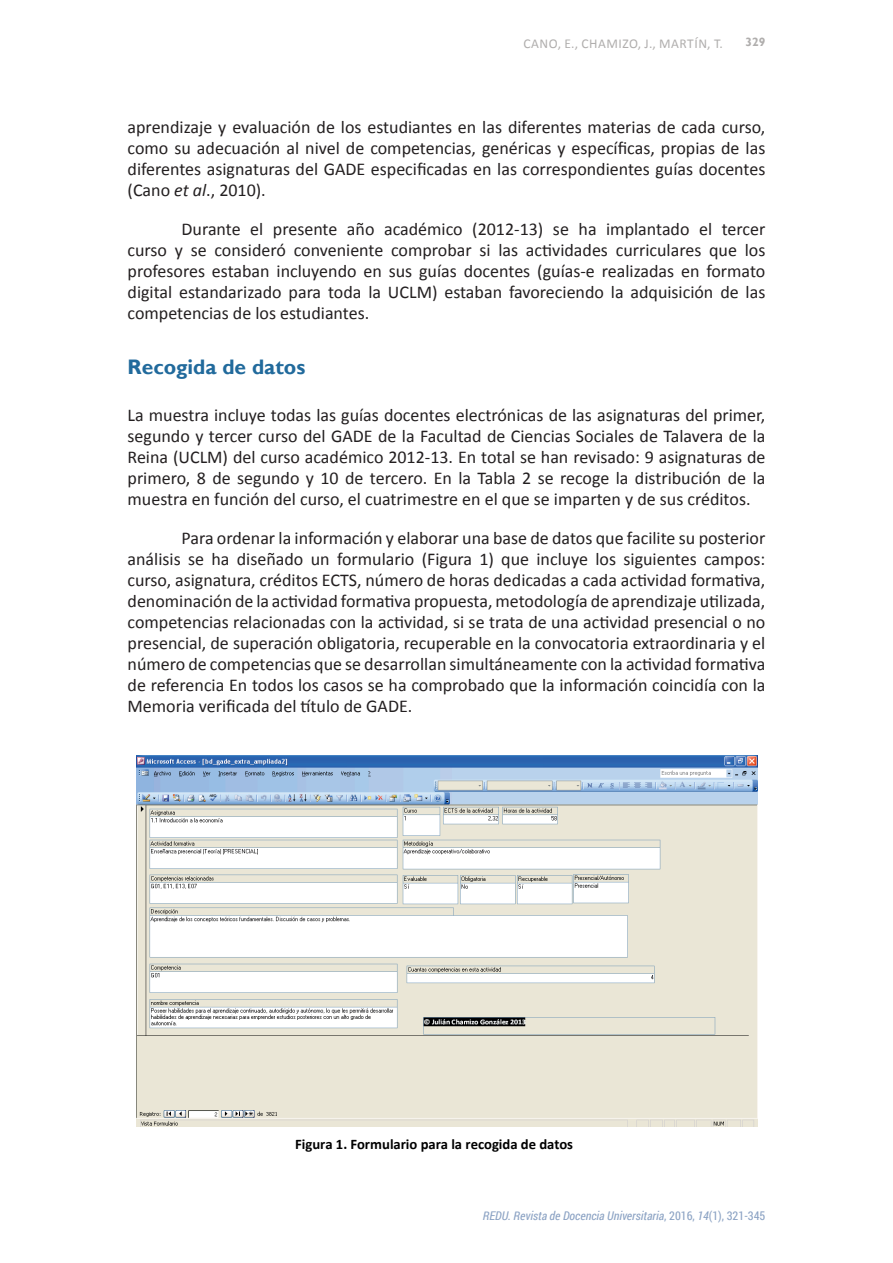
<style>
.page{position:relative;width:893px;height:1263px;background:#fff}
.page>*{position:absolute;margin:0;border:0;box-sizing:border-box;transform-origin:0 0}
.REDU_TIT1{font:700 21px "Gill Sans";color:#216a9c}
.REDU_TXTGRAL{font:18px/21px "Calibri";color:#231f20;text-align:justify}
.REDU_TXTGRAL_1P{font:18px/21px "Calibri";color:#231f20;text-align:justify}
.t1{font:700 14.55px "Calibri";letter-spacing:-.005em;color:#000001}
.t2{font:13.5px "Calibri";letter-spacing:.04em;color:#b0aead}
.t3{font:italic 12px "Roboto Condensed";color:#8ca3c4}
.t4{font:700 12px "Gill Sans";color:#b0aead}
.s1{font-style:italic}
.s2{font-style:normal}
</style>
<div class="page">
<img style="left:137px;top:756px;width:620px;height:371px">
<p class="t2" style="left:523px;top:35px;width:201px">CANO, E., CHAMIZO, J., MARTÍN, T.</p>
<p class="t4" style="left:745px;top:34px;width:21px">329</p>
<p class="REDU_TXTGRAL_1P" style="left:128px;top:116px;width:639px">aprendizaje y evaluación de los estudiantes en las diferentes materias de cada curso, como su adecuación al nivel de competencias, genéricas y específicas, propias de las diferentes asignaturas del GADE especificadas en las correspondientes guías docentes (Cano <span class="s1">et al</span>., 2010).</p>
<p class="REDU_TXTGRAL" style="left:128px;top:218px;width:639px;text-indent:54px">Durante el presente año académico (2012-13) se ha implantado el tercer curso y se consideró conveniente comprobar si las actividades curriculares que los profesores estaban incluyendo en sus guías docentes (guías-e realizadas en formato digital estandarizado para toda la UCLM) estaban favoreciendo la adquisición de las competencias de los estudiantes.</p>
<p class="REDU_TIT1" style="left:128px;top:354px;width:179px">Recogida de datos</p>
<p class="REDU_TXTGRAL_1P" style="left:128px;top:405px;width:639px">La muestra incluye todas las guías docentes electrónicas de las asignaturas del primer, segundo y tercer curso del GADE de la Facultad de Ciencias Sociales de Talavera de la Reina (UCLM) del curso académico 2012-13. En total se han revisado: 9 asignaturas de primero, 8 de segundo y 10 de tercero. En la Tabla 2 se recoge la distribución de la muestra en función del curso, el cuatrimestre en el que se imparten y de sus créditos.</p>
<p class="REDU_TXTGRAL" style="left:128px;top:528px;width:639px;text-indent:54px">Para ordenar la información y elaborar una base de datos que facilite su posterior análisis se ha diseñado un formulario (Figura 1) que incluye los siguientes campos: curso, asignatura, créditos ECTS, número de horas dedicadas a cada actividad formativa, denominación de la actividad formativa propuesta, metodología de aprendizaje utilizada, competencias relacionadas con la actividad, si se trata de una actividad presencial o no presencial, de superación obligatoria, recuperable en la convocatoria extraordinaria y el número de competencias que se desarrollan simultáneamente con la actividad formativa de referencia En todos los casos se ha comprobado que la información coincidía con la Memoria verificada del título de GADE.</p>
<p class="t1" style="left:295px;top:1135px;width:279px">Figura 1. Formulario para la recogida de datos</p>
<p class="t3" style="left:483px;top:1207px;width:284px">REDU. Revista de Docencia Universitaria<span class="s2">, 2016,</span> 14<span class="s2">(1), 321-345</span></p>
</div>
